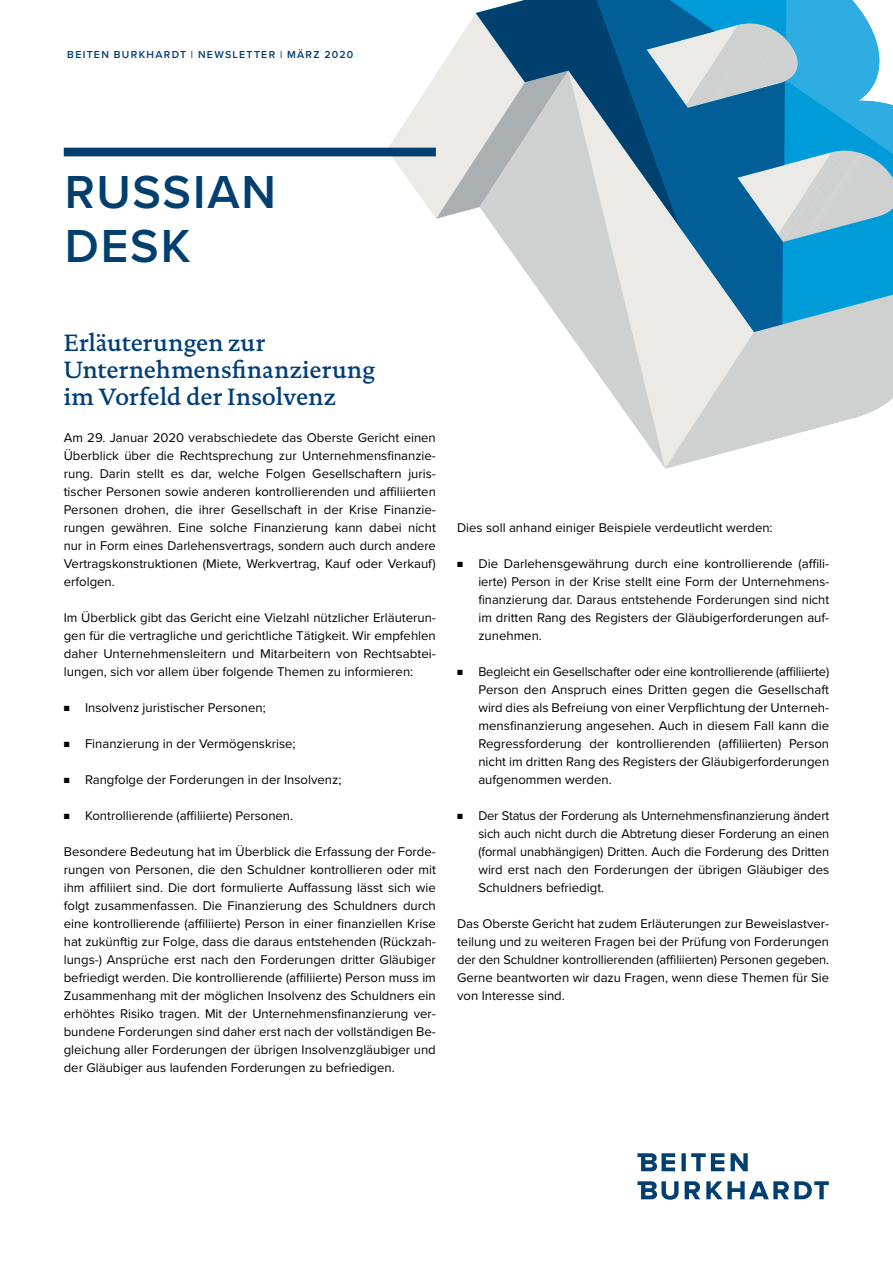
<style>
.page{position:relative;width:893px;height:1263px;background:#fff}
.page>*{position:absolute;margin:0;border:0;box-sizing:border-box;transform-origin:0 0}
.t1{font:600 48px/54px "Proxima Nova";letter-spacing:.04em;color:#003f6f}
.t2{font:500 24px/27px "DTL Documenta TOT";color:#003e77}
.t3{font:13.2px/18px "Proxima Nova";color:#000;text-align:justify}
.t4{font:600 10.5px "Proxima Nova";letter-spacing:.125em;color:#003e77}
.s1{font-size:9px}
</style>
<div class="page">
<svg style="left:387px;top:0;width:506px;height:469px"></svg>
<svg style="left:476px;top:0;width:115px;height:228px;background:#95a8b5"></svg>
<svg style="left:591px;top:0;width:194px;height:332px;background:#6598b6"></svg>
<svg style="left:637px;top:1153px;width:111px;height:18px"></svg>
<svg style="left:637px;top:1181px;width:192px;height:19px"></svg>
<div style="left:64px;top:148px;width:372px;height:8px;background:#003f6f"></div>
<p class="t4" style="left:67px;top:47px;width:288px">BEITEN BURKHARDT | NEWSLETTER | MÄRZ 2020</p>
<h1 class="t1" style="left:65px;top:163px;width:213px">RUSSIAN<br>DESK</h1>
<h2 class="t2" style="left:64px;top:329px;width:313px">Erläuterungen zur<br>Unternehmensfinanzierung im Vorfeld der Insolvenz</h2>
<p class="t3" style="left:64px;top:429px;width:374px">Am 29. Januar 2020 verabschiedete das Oberste Gericht einen Überblick über die Rechtsprechung zur Unternehmensfinanzie&shy;rung. Darin stellt es dar, welche Folgen Gesellschaftern juris&shy;tischer Personen sowie anderen kontrollierenden und affiliierten Personen drohen, die ihrer Gesellschaft in der Krise Finanzie&shy;rungen gewähren. Eine solche Finanzierung kann dabei nicht nur in Form eines Darlehensvertrags, sondern auch durch andere Vertragskonstruktionen (Miete, Werkvertrag, Kauf oder Verkauf) erfolgen.</p>
<p class="t3" style="left:64px;top:609px;width:374px">Im Überblick gibt das Gericht eine Vielzahl nützlicher Erläuterun&shy;gen für die vertragliche und gerichtliche Tätigkeit. Wir empfehlen daher Unternehmensleitern und Mitarbeitern von Rechtsabtei&shy;lungen, sich vor allem über folgende Themen zu informieren:</p>
<p class="t3" style="left:64px;top:699px;width:203px"><span class="s1">■</span> Insolvenz juristischer Personen;</p>
<p class="t3" style="left:64px;top:735px;width:233px"><span class="s1">■</span> Finanzierung in der Vermögenskrise;</p>
<p class="t3" style="left:64px;top:771px;width:279px"><span class="s1">■</span> Rangfolge der Forderungen in der Insolvenz;</p>
<p class="t3" style="left:64px;top:807px;width:231px"><span class="s1">■</span> Kontrollierende (affiliierte) Personen.</p>
<p class="t3" style="left:64px;top:843px;width:374px">Besondere Bedeutung hat im Überblick die Erfassung der Forde&shy;rungen von Personen, die den Schuldner kontrollieren oder mit ihm affiliiert sind. Die dort formulierte Auffassung lässt sich wie folgt zusammenfassen. Die Finanzierung des Schuldners durch eine kontrollierende (affiliierte) Person in einer finanziellen Krise hat zukünftig zur Folge, dass die daraus entstehenden (Rückzah&shy;lungs-) Ansprüche erst nach den Forderungen dritter Gläubiger befriedigt werden. Die kontrollierende (affiliierte) Person muss im Zusammenhang mit der möglichen Insolvenz des Schuldners ein erhöhtes Risiko tragen. Mit der Unternehmensfinanzierung ver&shy;bundene Forderungen sind daher erst nach der vollständigen Be&shy;gleichung aller Forderungen der übrigen Insolvenzgläubiger und der Gläubiger aus laufenden Forderungen zu befriedigen.</p>
<p class="t3" style="left:457px;top:519px;width:317px">Dies soll anhand einiger Beispiele verdeutlicht werden:</p>
<p class="t3" style="left:478px;top:555px;width:352px;text-indent:-21px"><span class="s1">■</span> Die Darlehensgewährung durch eine kontrollierende (affili&shy;ierte) Person in der Krise stellt eine Form der Unternehmens&shy;finanzierung dar. Daraus entstehende Forderungen sind nicht im dritten Rang des Registers der Gläubigerforderungen auf&shy;zunehmen.</p>
<p class="t3" style="left:478px;top:663px;width:352px;text-indent:-21px"><span class="s1">■</span> Begleicht ein Gesellschafter oder eine kontrollierende (affiliierte)<br>Person den Anspruch eines Dritten gegen die Gesellschaft wird dies als Befreiung von einer Verpflichtung der Unterneh&shy;mensfinanzierung angesehen. Auch in diesem Fall kann die Regressforderung der kontrollierenden (affiliierten) Person nicht im dritten Rang des Registers der Gläubigerforderungen aufgenommen werden.</p>
<p class="t3" style="left:478px;top:807px;width:352px;text-indent:-21px"><span class="s1">■</span> Der Status der Forderung als Unternehmensfinanzierung ändert sich auch nicht durch die Abtretung dieser Forderung an einen (formal unabhängigen) Dritten. Auch die Forderung des Dritten wird erst nach den Forderungen der übrigen Gläubiger des Schuldners befriedigt.</p>
<p class="t3" style="left:457px;top:915px;width:374px">Das Oberste Gericht hat zudem Erläuterungen zur Beweislastver&shy;teilung und zu weiteren Fragen bei der Prüfung von Forderungen der den Schuldner kontrollierenden (affiliierten) Personen gegeben.<br>Gerne beantworten wir dazu Fragen, wenn diese Themen für Sie von Interesse sind.</p>
</div>
